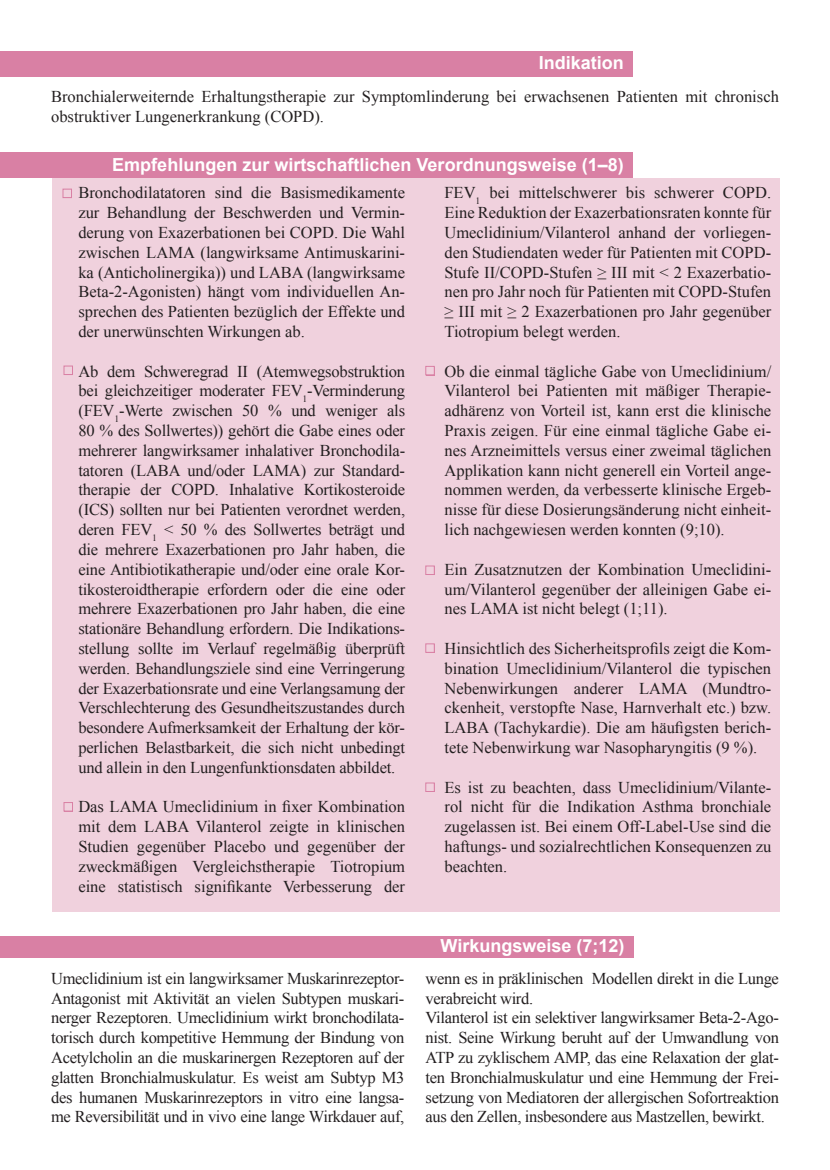
<style>
.page{position:relative;width:830px;height:1170px;background:#fff}
.page>*{position:absolute;margin:0;border:0;box-sizing:border-box;transform-origin:0 0}
.t1{font:700 18px "Arial";color:#fff}
.t2{font:16.5px/19.8px "Times New Roman";color:#231f20;text-align:justify}
.t3{font:16.5px/19.8px "Times New Roman";letter-spacing:-.02em;color:#231f20}
</style>
<div class="page">
<div style="left:0;top:51px;width:632px;height:26px;background:#d980a4"></div>
<div style="left:52px;top:178px;width:727px;height:733px;background:#f0d1dd"></div>
<div style="left:426px;top:783px;width:8px;height:9px;background:#d980a4"></div>
<div style="left:425px;top:782px;width:9px;height:9px;background:#f0d1dd;border:1px solid #d980a4"></div>
<div style="left:0;top:152px;width:632px;height:26px;background:#d980a4"></div>
<div style="left:63px;top:189px;width:9px;height:9px;background:#f0d1dd;border:1px solid #d980a4"></div>
<div style="left:65px;top:366px;width:8px;height:9px;background:#d980a4"></div>
<div style="left:64px;top:366px;width:9px;height:8px;background:#f0d1dd;border:1px solid #d980a4"></div>
<div style="left:425px;top:366px;width:9px;height:9px;background:#f0d1dd;border:1px solid #d980a4"></div>
<div style="left:64px;top:802px;width:9px;height:9px;background:#f0d1dd;border:1px solid #d980a4"></div>
<div style="left:426px;top:644px;width:8px;height:9px;background:#d980a4"></div>
<div style="left:425px;top:643px;width:9px;height:9px;background:#f0d1dd;border:1px solid #d980a4"></div>
<div style="left:0;top:935px;width:632px;height:22px;background:#d980a4"></div>
<div style="left:426px;top:566px;width:8px;height:9px;background:#d980a4"></div>
<div style="left:425px;top:566px;width:9px;height:8px;background:#f0d1dd;border:1px solid #d980a4"></div>
<p class="t1" style="left:538px;top:51px;width:87px">Indikation</p>
<p class="t2" style="left:51px;top:86px;width:729px">Bronchialerweiternde Erhaltungstherapie zur Symptomlinderung bei erwachsenen Patienten mit chronisch obstruktiver Lungenerkrankung (COPD</p>
<p class="t2" style="left:314px;top:106px;width:11px">).</p>
<p class="t1" style="left:112px;top:152px;width:513px">Empfehlungen zur wirtschaftlichen Verordnungsweise (1–8)</p>
<p class="t2" style="left:78px;top:182px;width:328px;text-indent:-18px">Bronchodilatatoren sind die Basismedikamente zur Behandlung der Beschwerden und Vermin&shy;derung von Exazerbationen bei COPD</p>
<p class="t2" style="left:334px;top:222px;width:73px">. Die Wahl</p>
<p class="t2" style="left:78px;top:242px;width:328px;text-indent:122px">(langwirksame Antimuskarini&shy;ka (Anticholinergika)) und LABA</p>
<p class="t2" style="left:78px;top:242px;width:81px">zwischen LAMA</p>
<p class="t2" style="left:78px;top:262px;width:328px;text-indent:228px">(langwirksame Beta-2-Agonisten) hängt vom individuellen An&shy;sprechen des Patienten bezüglich der Effekte und der unerwünschten Wirkungen ab.</p>
<p class="t2" style="left:78px;top:361px;width:328px;text-indent:-18px">Ab dem Schweregrad II (Atemwegsobstruktion bei gleichzeitiger moderater FEV<sub>1</sub>-Verminderung (FEV<sub>1</sub>-Werte zwischen 50 % und weniger als 80 % des Sollwertes)) gehört die Gabe eines oder mehrerer langwirksamer inhalativer Bronchodila&shy;tatoren (LABA</p>
<p class="t2" style="left:187px;top:460px;width:79px">und/oder LAMA</p>
<p class="t2" style="left:300px;top:460px;width:106px">) zur Standard-</p>
<p class="t2" style="left:78px;top:479px;width:105px">therapie der COPD</p>
<p class="t2" style="left:78px;top:479px;width:328px;text-indent:136px">. Inhalative Kortikosteroide (ICS ) sollten nur bei Patienten verordnet werden, deren FEV<sub>1</sub> &lt; 50 % des Sollwertes beträgt und die mehrere Exazerbationen pro Jahr haben, die eine Antibiotikatherapie und/oder eine orale Kor&shy;tikosteroidtherapie erfordern oder die eine oder mehrere Exazerbationen pro Jahr haben, die eine stationäre Behandlung erfordern. Die Indikations&shy;stellung sollte im Verlauf regelmäßig überprüft werden. Behandlungsziele sind eine Verringerung der Exazerbationsrate und eine Verlangsamung der Verschlechterung des Gesundheitszustandes durch besondere Aufmerksamkeit der Erhaltung der kör&shy;perlichen Belastbarkeit, die sich nicht unbedingt und allein in den Lungenfunktionsdaten abbildet.</p>
<p class="t2" style="left:78px;top:796px;width:328px">Das LAMA Umeclidinium in fixer Kombination mit dem LABA</p>
<p class="t2" style="left:78px;top:816px;width:328px;text-indent:117px">Vilanterol zeigte in klinischen Studien gegenüber Placebo und gegenüber der zweckmäßigen Vergleichstherapie Tiotropium eine statistisch signifikante Verbesserung der</p>
<p class="t2" style="left:444px;top:182px;width:290px">FEV<sub>1</sub> bei mittelschwerer bis schwerer COPD</p>
<p class="t2" style="left:444px;top:182px;width:328px;text-indent:322px">.<br>Eine Reduktion der Exazerbationsraten konnte für Umeclidinium/Vilanterol anhand der vorliegen&shy;den Studiendaten weder für Patienten mit COPD</p>
<p class="t2" style="left:444px;top:242px;width:328px;text-indent:321px">- Stufe II/COPD-Stufen ≥ III mit &lt; 2 Exazerbatio&shy;nen pro Jahr noch für Patienten mit COPD</p>
<p class="t2" style="left:444px;top:281px;width:328px;text-indent:278px">-Stufen ≥ III mit ≥ 2 Exazerbationen pro Jahr gegenüber Tiotropium belegt werden.</p>
<p class="t2" style="left:444px;top:361px;width:328px;text-indent:-18px">Ob die einmal tägliche Gabe von Umeclidinium/ Vilanterol bei Patienten mit mäßiger Therapie&shy;adhärenz von Vorteil ist, kann erst die klinische Praxis zeigen. Für eine einmal tägliche Gabe ei&shy;nes Arzneimittels versus einer zweimal täglichen Applikation kann nicht generell ein Vorteil ange&shy;nommen werden, da verbesserte klinische Ergeb&shy;nisse für diese Dosierungsänderung nicht einheit&shy;lich nachgewiesen werden konnten (9;10).</p>
<p class="t2" style="left:444px;top:559px;width:328px">Ein Zusatznutzen der Kombination Umeclidini&shy;um/Vilanterol gegenüber der alleinigen Gabe ei&shy;nes LAMA</p>
<p class="t2" style="left:522px;top:598px;width:147px">ist nicht belegt (1;11).</p>
<p class="t2" style="left:444px;top:638px;width:328px">Hinsichtlich des Sicherheitsprofils zeigt die Kom&shy;bination Umeclidinium/Vilanterol die typischen Nebenwirkungen anderer LAMA</p>
<p class="t2" style="left:444px;top:677px;width:328px;text-indent:258px">(Mundtro&shy;ckenheit, verstopfte Nase, Harnverhalt etc.) bzw.<br>LABA (Tachykardie). Die am häufigsten berich&shy;tete Nebenwirkung war Nasopharyngitis (9 %).</p>
<p class="t2" style="left:444px;top:776px;width:328px">Es ist zu beachten, dass Umeclidinium/Vilante&shy;rol nicht für die Indikation Asthma bronchiale zugelassen ist. Bei einem Off-Label-Use sind die haftungs- und sozialrechtlichen Konsequenzen zu beachten.</p>
<p class="t1" style="left:440px;top:933px;width:185px">Wirkungsweise (7;12)</p>
<p class="t2" style="left:51px;top:968px;width:355px">Umeclidinium ist ein langwirksamer Muskarinrezeptor-Antagonist mit Aktivität an vielen Subtypen muskari&shy;nerger Rezeptoren. Umeclidinium wirkt bronchodilata&shy;torisch durch kompetitive Hemmung der Bindung von Acetylcholin an die muskarinergen Rezeptoren auf der glatten Bronchialmuskulatur. Es weist am Subtyp M3 des humanen Muskarinrezeptors in vitro eine langsa&shy;me Reversibilität und in vivo eine lange Wirkdauer auf,</p>
<p class="t3" style="left:425px;top:968px;width:354px">wenn es in präklinischen Modellen direkt in die Lunge verabreicht wird.<br>Vilanterol ist ein selektiver langwirksamer Beta-2-Ago&shy;nist. Seine Wirkung beruht auf der Umwandlung von ATP</p>
<p class="t2" style="left:425px;top:1047px;width:354px;text-indent:161px">, das eine Relaxation der glat&shy;ten Bronchialmuskulatur und eine Hemmung der Frei&shy;setzung von Mediatoren der allergischen Sofortreaktion aus den Zellen, insbesondere aus Mastzellen, bewirkt.</p>
<p class="t2" style="left:458px;top:1047px;width:108px">zu zyklischem AMP</p>
</div>
